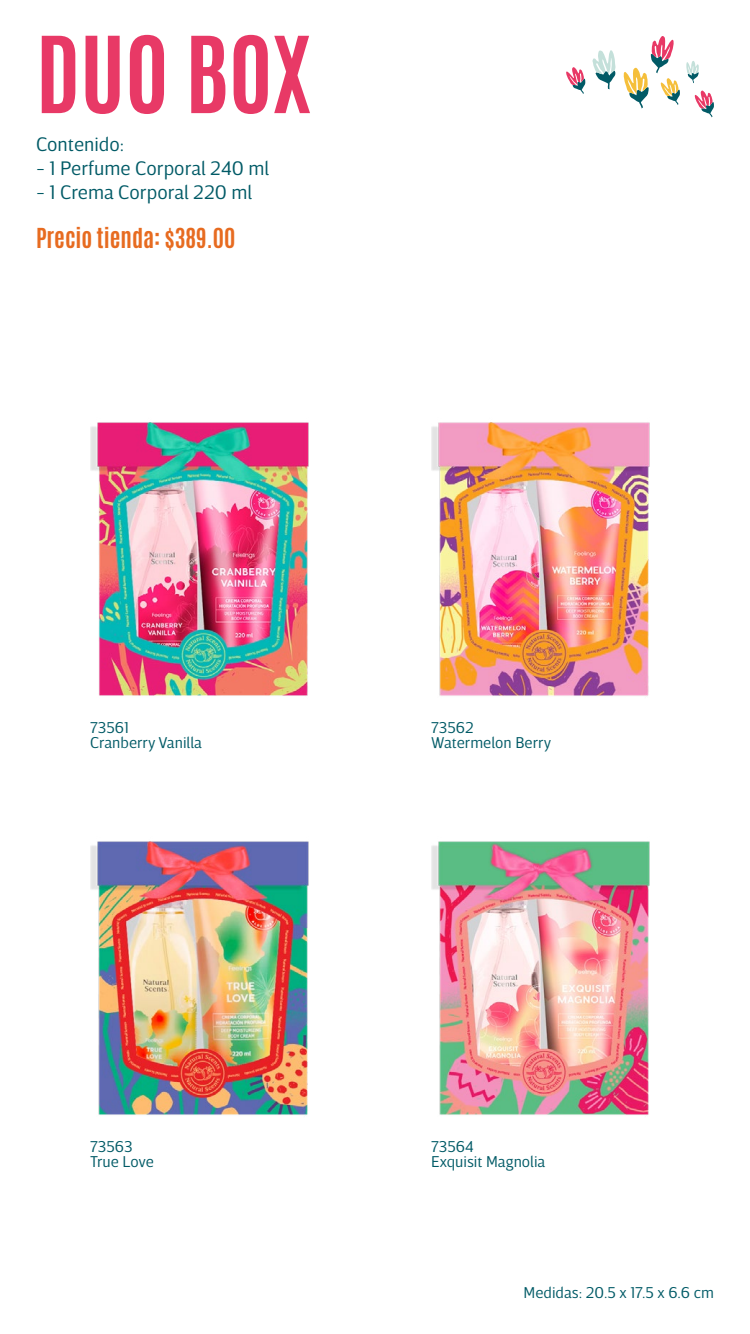
<style>
.page{position:relative;width:750px;height:1334px;background:#fff}
.page>*{position:absolute;margin:0;border:0;box-sizing:border-box;transform-origin:0 0}
.t1{font:700 90px "Antonio";color:#e83966}
.t2{font:700 23px "Antonio";color:#e76b20}
.t3{font:300 20px "Breve Sans Text";color:#015a66}
.t4{font:300 16px/15px "Breve Sans Text";color:#015a66}
</style>
<div class="page">
<svg style="left:686px;top:61px;width:13px;height:22px"></svg>
<svg style="left:592px;top:50px;width:24px;height:39px"></svg>
<svg style="left:566px;top:67px;width:20px;height:27px"></svg>
<svg style="left:695px;top:90px;width:19px;height:27px"></svg>
<svg style="left:624px;top:36px;width:56px;height:72px"></svg>
<img style="left:90px;top:422px;width:219px;height:274px">
<img style="left:90px;top:841px;width:219px;height:274px">
<img style="left:431px;top:841px;width:219px;height:274px">
<img style="left:431px;top:422px;width:219px;height:274px">
<h1 class="t1" style="left:36px;top:7px;width:277px">DUO BOX</h1>
<p class="t3" style="left:36px;top:133px;width:90px">Contenido:</p>
<p class="t3" style="left:36px;top:157px;width:235px">- 1 Perfume Corporal 240 ml</p>
<p class="t3" style="left:36px;top:181px;width:218px">- 1 Crema Corporal 220 ml</p>
<h2 class="t2" style="left:36px;top:221px;width:201px">Precio tienda: $389.00</h2>
<p class="t4" style="left:90px;top:720px;width:113px">73561<br>Cranberry Vanilla</p>
<p class="t4" style="left:90px;top:1139px;width:66px">73563<br>True Love</p>
<p class="t4" style="left:431px;top:720px;width:122px">73562<br>Watermelon Berry</p>
<p class="t4" style="left:431px;top:1139px;width:116px">73564<br>Exquisit Magnolia</p>
<p class="t4" style="left:524px;top:1285px;width:192px">Medidas: 20.5 x 17.5 x 6.6 cm</p>
</div>
